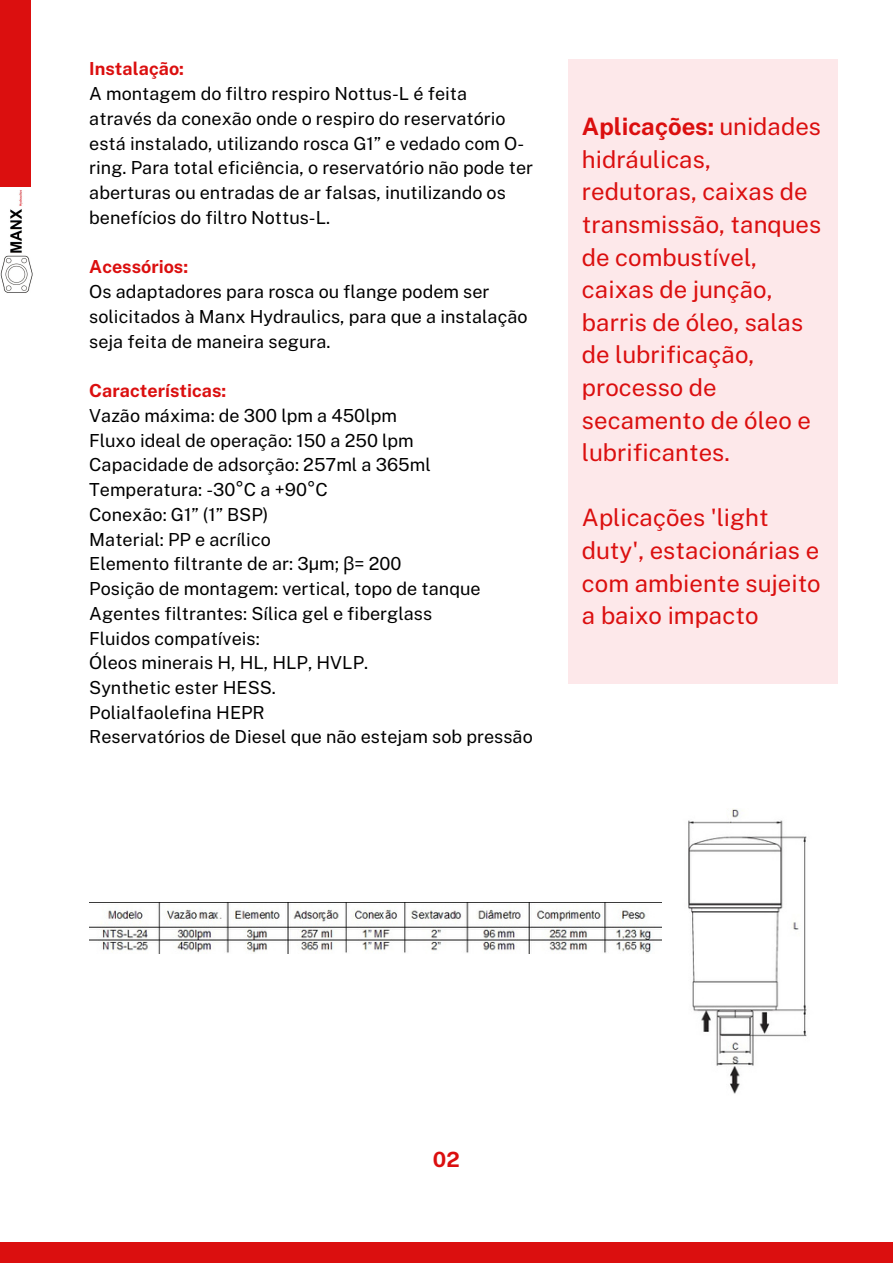
<style>
.page{position:relative;width:893px;height:1264px;background:#fff}
.page>*{position:absolute;margin:0;border:0;box-sizing:border-box;transform-origin:0 0}
.t1{font:24px/32.5px "Public Sans";color:#db0f0f}
.t2{font:700 21px "Public Sans";color:#db0f0f}
.t3{font:18px/24.8px "Public Sans";color:#000}
.t4{font:700 18px "Public Sans";color:#db0f0f}
.s1{font-family:"Noto Sans"}
.s2{font-weight:700}
</style>
<div class="page">
<div style="left:568px;top:59px;width:269px;height:624px;background:#fde8ea"></div>
<div style="left:0;top:1242px;width:892px;height:20px;background:#db0f0f"></div>
<div style="left:0;top:0;width:31px;height:187px;background:#db0f0f"></div>
<img style="left:688px;top:808px;width:119px;height:286px">
<img style="left:89px;top:902px;width:572px;height:52px">
<img style="left:0;top:190px;width:33px;height:103px">
<p class="t4" style="left:89px;top:58px;width:96px">Instalação:</p>
<p class="t3" style="left:89px;top:81px;width:445px">A montagem do filtro respiro Nottus-L é feita através da conexão onde o respiro do reservatório está instalado, utilizando rosca G1” e vedado com O&shy;ring. Para total eficiência, o reservatório não pode ter aberturas ou entradas de ar falsas, inutilizando os benefícios do filtro Nottus-L.</p>
<p class="t4" style="left:89px;top:256px;width:100px">Acessórios:</p>
<p class="t3" style="left:89px;top:279px;width:440px">Os adaptadores para rosca ou flange podem ser solicitados à Manx Hydraulics, para que a instalação seja feita de maneira segura.</p>
<p class="t4" style="left:89px;top:380px;width:139px">Características:</p>
<p class="t3" style="left:89px;top:403px;width:309px">Vazão máxima: de 300 lpm a 450lpm</p>
<p class="t3" style="left:89px;top:427px;width:326px">Fluxo ideal de operação: 150 a 250 lpm</p>
<p class="t3" style="left:89px;top:452px;width:343px">Capacidade de adsorção: 257ml a 365ml</p>
<p class="t3" style="left:89px;top:477px;width:240px">Temperatura: -30°C a +90°C</p>
<p class="t3" style="left:89px;top:502px;width:181px">Conexão: G1” (1” BSP)</p>
<p class="t3" style="left:89px;top:526px;width:183px">Material: PP e acrílico</p>
<p class="t3" style="left:89px;top:551px;width:314px">Elemento filtrante de ar: 3µm; <span class="s1">β</span>= 200</p>
<p class="t3" style="left:89px;top:576px;width:392px">Posição de montagem: vertical, topo de tanque</p>
<p class="t3" style="left:89px;top:601px;width:344px">Agentes filtrantes: Sílica gel e fiberglass</p>
<p class="t3" style="left:89px;top:625px;width:172px">Fluidos compatíveis:</p>
<p class="t3" style="left:89px;top:650px;width:280px">Óleos minerais H, HL, HLP, HVLP.</p>
<p class="t3" style="left:89px;top:675px;width:188px">Synthetic ester HESS.</p>
<p class="t3" style="left:89px;top:699px;width:177px">Polialfaolefina HEPR</p>
<p class="t3" style="left:89px;top:724px;width:445px">Reservatórios de Diesel que não estejam sob pressão</p>
<p class="t1" style="left:582px;top:110px;width:241px"><span class="s2">Aplicações:</span> unidades hidráulicas, redutoras, caixas de transmissão, tanques de combustível, caixas de junção, barris de óleo, salas de lubrificação, processo de secamento de óleo e lubrificantes.</p>
<p class="t1" style="left:582px;top:501px;width:240px">Aplicações 'light duty', estacionárias e com ambiente sujeito a baixo impacto</p>
<p class="t2" style="left:433px;top:1147px;width:28px">02</p>
</div>
